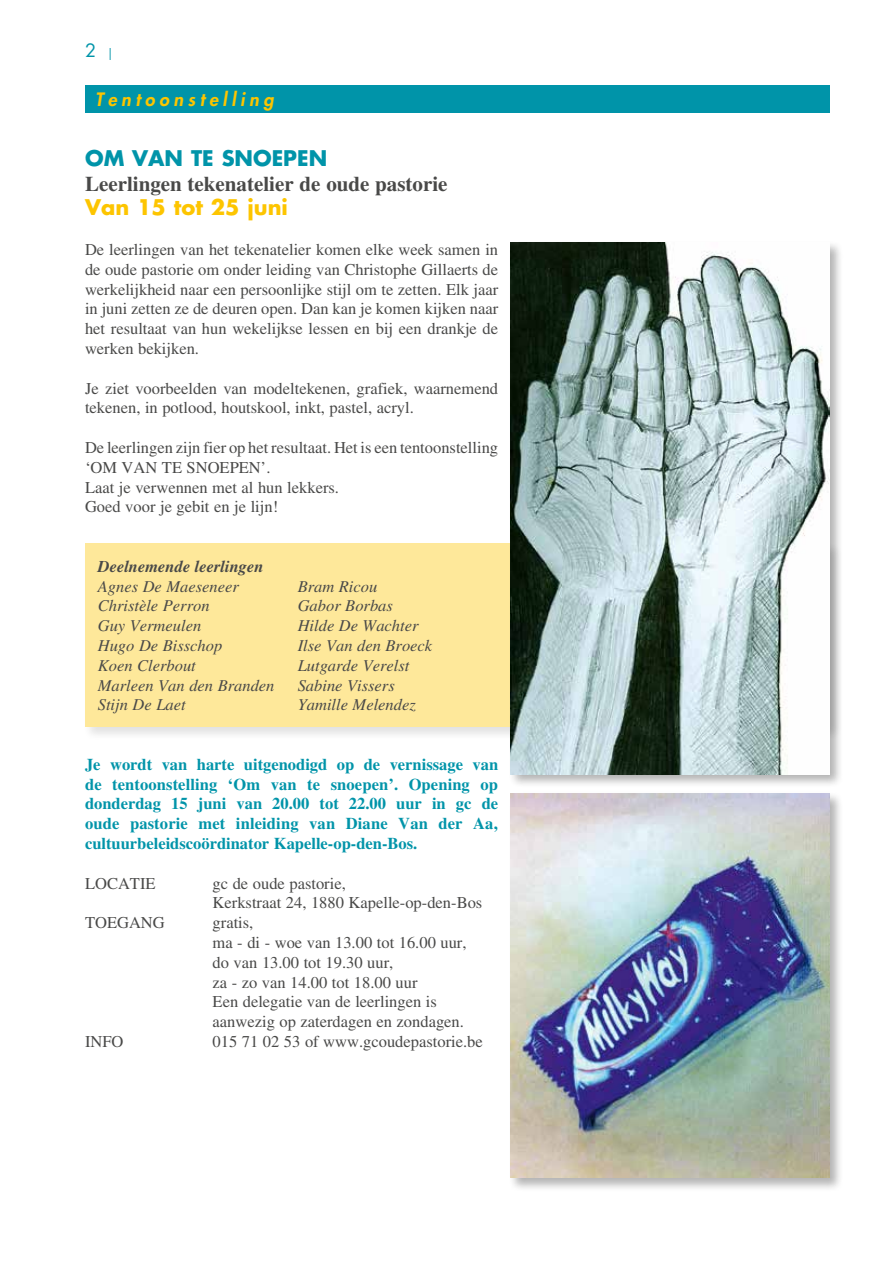
<style>
.page{position:relative;width:893px;height:1263px;background:#fff}
.page>*{position:absolute;margin:0;border:0;box-sizing:border-box;transform-origin:0 0}
.t1{font:700 21px "Times LT Std";color:#494948}
.t2{font:700 21px "Futura Std";color:#0094a9}
.t3{font:700 21px "Futura Std";color:#fdc500}
.t4{font:italic 800 18px "Futura Std";letter-spacing:.25em;color:#fdc500}
.t5{font:18px "Futura Std";color:#0094a9}
.t6{font:16.5px/19.8px "Times LT Std";color:#494948}
.t7{font:700 16.5px/19.8px "Times LT Std";color:#0094a9;text-align:justify}
.t8{font:italic 16.5px "Times LT Std";color:#494948}
.t9{font:italic 700 16.5px "Times LT Std";color:#494948}
.s1{font-family:"Officina Sans Std";font-size:12px}
</style>
<div class="page">
<div style="left:83px;top:541px;width:760px;height:200px;background:#000;opacity:.3"></div>
<div style="left:85px;top:543px;width:744px;height:184px;background:#fee89a"></div>
<div style="left:85px;top:85px;width:744px;height:27px;background:#0094a9"></div>
<div style="left:509px;top:240px;width:334px;height:548px;background:#000;opacity:.3"></div>
<img style="left:511px;top:242px;width:318px;height:532px">
<div style="left:509px;top:791px;width:334px;height:401px;background:#000;opacity:.3"></div>
<img style="left:511px;top:793px;width:318px;height:385px">
<p class="t5" style="left:85px;top:39px;width:28px">2 <span class="s1">|</span></p>
<p class="t4" style="left:95px;top:88px;width:180px">Tentoonstelling</p>
<p class="t2" style="left:85px;top:144px;width:244px">OM VAN TE SNOEPEN</p>
<p class="t1" style="left:85px;top:172px;width:364px">Leerlingen tekenatelier de oude pastorie</p>
<p class="t3" style="left:85px;top:194px;width:204px">Van 15 tot 25 juni</p>
<p class="t6" style="left:85px;top:239px;width:415px;text-align:justify">De leerlingen van het tekenatelier komen elke week samen in de oude pastorie om onder leiding van Christophe Gillaerts de werkelijkheid naar een persoonlijke stijl om te zetten. Elk jaar in juni zetten ze de deuren open. Dan kan je komen kijken naar het resultaat van hun wekelijkse lessen en bij een drankje de werken bekijken.</p>
<p class="t6" style="left:85px;top:378px;width:415px">Je ziet voorbeelden van modeltekenen, grafiek, waarnemend tekenen, in potlood, houtskool, inkt, pastel, acryl.</p>
<p class="t6" style="left:85px;top:437px;width:415px">De leerlingen zijn fier op het resultaat. Het is een tentoonstelling ‘OM VAN TE SNOEPEN’.<br>Laat je verwennen met al hun lekkers.<br>Goed voor je gebit en je lijn!</p>
<p class="t9" style="left:98px;top:557px;width:167px">Deelnemende leerlingen</p>
<p class="t8" style="left:98px;top:577px;width:143px">Agnes De Maeseneer</p>
<p class="t8" style="left:298px;top:577px;width:81px">Bram Ricou</p>
<p class="t8" style="left:98px;top:597px;width:113px">Christèle Perron</p>
<p class="t8" style="left:298px;top:597px;width:97px">Gabor Borbas</p>
<p class="t8" style="left:98px;top:617px;width:105px">Guy Vermeulen</p>
<p class="t8" style="left:298px;top:617px;width:122px">Hilde De Wachter</p>
<p class="t8" style="left:98px;top:636px;width:126px">Hugo De Bisschop</p>
<p class="t8" style="left:298px;top:636px;width:136px">Ilse Van den Broeck</p>
<p class="t8" style="left:98px;top:656px;width:100px">Koen Clerbout</p>
<p class="t8" style="left:298px;top:656px;width:113px">Lutgarde Verelst</p>
<p class="t8" style="left:98px;top:676px;width:178px">Marleen Van den Branden</p>
<p class="t8" style="left:298px;top:676px;width:99px">Sabine Vissers</p>
<p class="t8" style="left:98px;top:696px;width:89px">Stijn De Laet</p>
<p class="t8" style="left:298px;top:696px;width:120px">Yamille Melendez</p>
<p class="t7" style="left:85px;top:754px;width:415px">Je wordt van harte uitgenodigd op de vernissage van de tentoonstelling ‘Om van te snoepen’. Opening op donderdag 15 juni van 20.00 tot 22.00 uur in gc de oude pastorie met inleiding van Diane Van der Aa, cultuurbeleidscoördinator Kapelle-op-den-Bos.</p>
<p class="t6" style="left:85px;top:873px;width:72px">LOCATIE</p>
<p class="t6" style="left:213px;top:873px;width:271px">gc de oude pastorie,<br>Kerkstraat 24, 1880 Kapelle-op-den-Bos</p>
<p class="t6" style="left:85px;top:913px;width:81px">TOEGANG</p>
<p class="t6" style="left:213px;top:913px;width:255px">gratis,<br>ma - di - woe van 13.00 tot 16.00 uur, do van 13.00 tot 19.30 uur,<br>za - zo van 14.00 tot 18.00 uur<br>Een delegatie van de leerlingen is aanwezig op zaterdagen en zondagen.</p>
<p class="t6" style="left:85px;top:1031px;width:40px">INFO</p>
<p class="t6" style="left:213px;top:1031px;width:272px">015 71 02 53 of www.gcoudepastorie.be</p>
</div>
